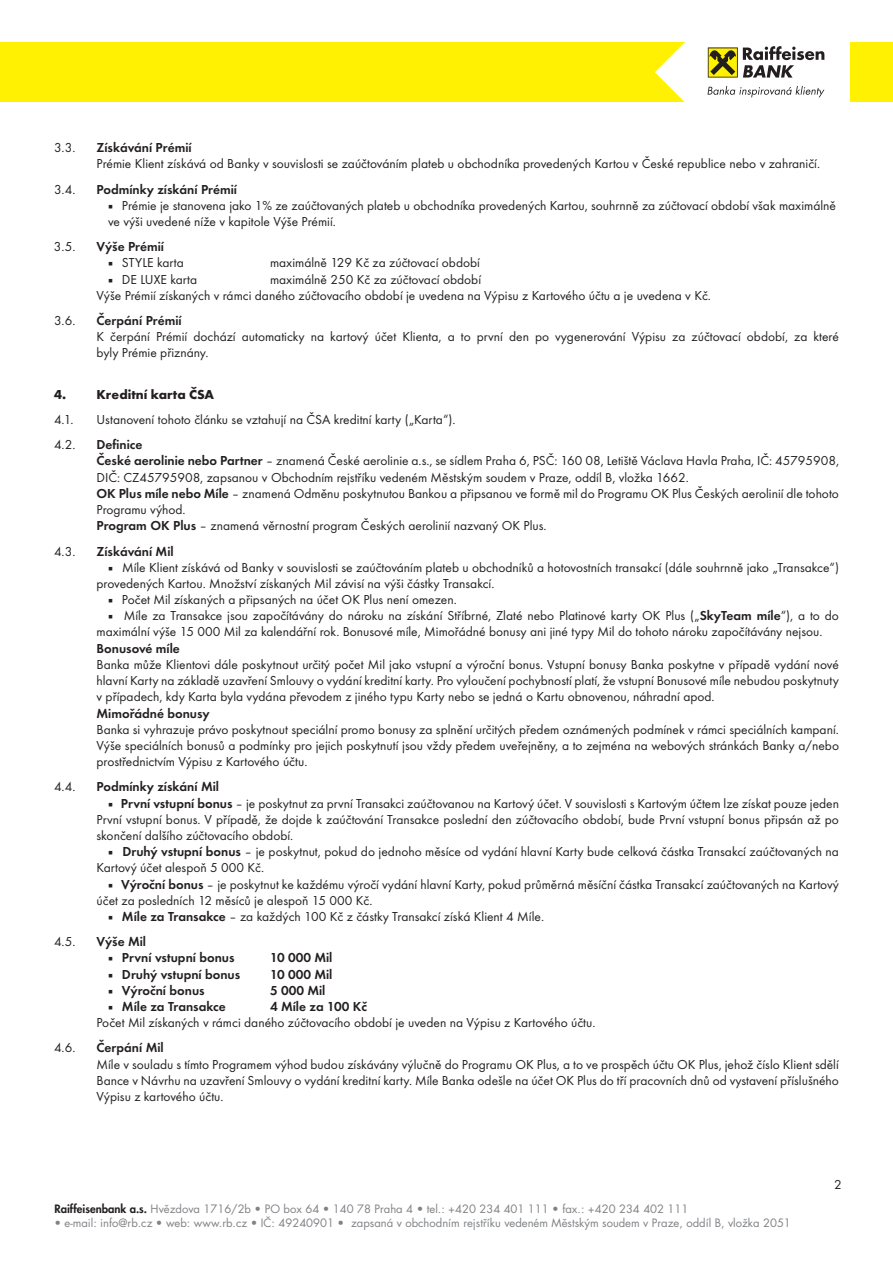
<style>
.page{position:relative;width:893px;height:1263px;background:#fff}
.page>*{position:absolute;margin:0;border:0;box-sizing:border-box;transform-origin:0 0}
.t1{font:13.5px/16.2px "Futura TOT";color:#231f20}
.t2{font:600 13.5px "Futura TOT";color:#231f20}
.t3{font:700 13.5px "Futura TOT";color:#231f20}
.t4{font:11.25px "Futura CE";color:#808285}
.s1{font-weight:600}
.s2{font-weight:800;color:#231f20}
</style>
<div class="page">
<div style="left:0;top:43px;width:709px;height:59px;background:#fff101"></div>
<div style="left:850px;top:43px;width:43px;height:59px;background:#fff101"></div>
<svg style="left:655px;top:42px;width:169px;height:60px"></svg>
<p class="t1" style="left:54px;top:140px;width:23px">3.3.</p>
<p class="t2" style="left:97px;top:140px;width:97px">Získávání Prémií</p>
<p class="t1" style="left:97px;top:156px;width:725px">Prémie Klient získává od Banky v souvislosti se zaúčtováním plateb u obchodníka provedených Kartou v České republice nebo v zahraničí.</p>
<p class="t1" style="left:54px;top:181px;width:23px">3.4.</p>
<p class="t2" style="left:97px;top:181px;width:142px">Podmínky získání Prémií</p>
<p class="t1" style="left:108px;top:197px;width:729px">○ Prémie je stanovena jako 1% ze zaúčtovaných plateb u obchodníka provedených Kartou, souhrnně za zúčtovací období však maximálně ve výši uvedené níže v kapitole Výše Prémií.</p>
<p class="t1" style="left:54px;top:239px;width:23px">3.5.</p>
<p class="t2" style="left:97px;top:239px;width:69px">Výše Prémií</p>
<p class="t1" style="left:108px;top:255px;width:77px">○ STYLE karta</p>
<p class="t1" style="left:270px;top:255px;width:212px">maximálně 129 Kč za zúčtovací období</p>
<p class="t1" style="left:108px;top:271px;width:91px">○ DE LUXE karta</p>
<p class="t1" style="left:97px;top:271px;width:616px;text-indent:173px">maximálně 250 Kč za zúčtovací období<br>Výše Prémií získaných v rámci daného zúčtovacího období je uvedena na Výpisu z Kartového účtu a je uvedena v Kč.</p>
<p class="t1" style="left:54px;top:312px;width:23px">3.6.</p>
<p class="t2" style="left:97px;top:312px;width:87px">Čerpání Prémií</p>
<p class="t1" style="left:97px;top:329px;width:744px">K čerpání Prémií dochází automaticky na kartový účet Klienta, a to první den po vygenerování Výpisu za zúčtovací období, za které byly Prémie přiznány.</p>
<p class="t3" style="left:54px;top:386px;width:162px">4. Kreditní karta ČSA</p>
<p class="t1" style="left:54px;top:411px;width:21px">4.1.</p>
<p class="t1" style="left:97px;top:411px;width:360px">Ustanovení tohoto článku se vztahují na ČSA kreditní karty („Karta“).</p>
<p class="t1" style="left:54px;top:437px;width:23px">4.2.</p>
<p class="t1" style="left:97px;top:437px;width:744px"><span class="s1">Definice<br>České aerolinie nebo Partner</span> – znamená České aerolinie a.s., se sídlem Praha 6, PSČ: 160 08, Letiště Václava Havla Praha, IČ: 45795908, DIČ: CZ45795908, zapsanou v Obchodním rejstříku vedeném Městským soudem v Praze, oddíl B, vložka 1662.<br><span class="s1">OK Plus míle nebo Míle</span> – znamená Odměnu poskytnutou Bankou a připsanou ve formě mil do Programu OK Plus Českých aerolinií dle tohoto Programu výhod.<br><span class="s1">Program OK Plus</span> – znamená věrnostní program Českých aerolinií nazvaný OK Plus.</p>
<p class="t1" style="left:54px;top:543px;width:23px">4.3.</p>
<p class="t2" style="left:97px;top:543px;width:79px">Získávání Mil</p>
<p class="t1" style="left:97px;top:559px;width:744px;text-indent:11px">○ Míle Klient získává od Banky v souvislosti se zaúčtováním plateb u obchodníků a hotovostních transakcí (dále souhrnně jako „Transakce“) provedených Kartou. Množství získaných Mil závisí na výši částky Transakcí.</p>
<p class="t1" style="left:108px;top:591px;width:350px">○ Počet Mil získaných a připsaných na účet OK Plus není omezen.</p>
<p class="t1" style="left:97px;top:608px;width:744px;text-indent:11px">○ Míle za Transakce jsou započítávány do nároku na získání Stříbrné, Zlaté nebo Platinové karty OK Plus („<span class="s1">SkyTeam míle</span>“), a to do maximální výše 15 000 Mil za kalendářní rok. Bonusové míle, Mimořádné bonusy ani jiné typy Mil do tohoto nároku započítávány nejsou.</p>
<p class="t2" style="left:97px;top:640px;width:85px">Bonusové míle</p>
<p class="t1" style="left:97px;top:656px;width:744px;text-align:justify">Banka může Klientovi dále poskytnout určitý počet Mil jako vstupní a výroční bonus. Vstupní bonusy Banka poskytne v případě vydání nové hlavní Karty na základě uzavření Smlouvy o vydání kreditní karty. Pro vyloučení pochybností platí, že vstupní Bonusové míle nebudou poskytnuty v případech, kdy Karta byla vydána převodem z jiného typu Karty nebo se jedná o Kartu obnovenou, náhradní apod.</p>
<p class="t2" style="left:97px;top:705px;width:115px">Mimořádné bonusy</p>
<p class="t1" style="left:97px;top:721px;width:744px;text-align:justify">Banka si vyhrazuje právo poskytnout speciální promo bonusy za splnění určitých předem oznámených podmínek v rámci speciálních kampaní.<br>Výše speciálních bonusů a podmínky pro jejich poskytnutí jsou vždy předem uveřejněny, a to zejména na webových stránkách Banky a/nebo prostřednictvím Výpisu z Kartového účtu.</p>
<p class="t1" style="left:54px;top:779px;width:23px">4.4.</p>
<p class="t2" style="left:97px;top:779px;width:124px">Podmínky získání Mil</p>
<p class="t1" style="left:97px;top:795px;width:744px;text-align:justify;text-indent:11px">○ <span class="s1">První vstupní bonus</span> – je poskytnut za první Transakci zaúčtovanou na Kartový účet. V souvislosti s Kartovým účtem lze získat pouze jeden První vstupní bonus. V případě, že dojde k zaúčtování Transakce poslední den zúčtovacího období, bude První vstupní bonus připsán až po skončení dalšího zúčtovacího období.</p>
<p class="t1" style="left:97px;top:843px;width:744px;text-indent:11px">○ <span class="s1">Druhý vstupní bonus</span> – je poskytnut, pokud do jednoho měsíce od vydání hlavní Karty bude celková částka Transakcí zaúčtovaných na<br>Kartový účet alespoň 5 000 Kč.</p>
<p class="t1" style="left:97px;top:876px;width:744px;text-indent:11px">○ <span class="s1">Výroční bonus</span> – je poskytnut ke každému výročí vydání hlavní Karty, pokud průměrná měsíční částka Transakcí zaúčtovaných na Kartový účet za posledních 12 měsíců je alespoň 15 000 Kč.</p>
<p class="t1" style="left:108px;top:908px;width:438px">○ <span class="s1">Míle za Transakce</span> – za každých 100 Kč z částky Transakcí získá Klient 4 Míle.</p>
<p class="t1" style="left:54px;top:933px;width:23px">4.5.</p>
<p class="t2" style="left:97px;top:933px;width:51px">Výše Mil</p>
<p class="t2" style="left:108px;top:950px;width:128px">○ První vstupní bonus</p>
<p class="t2" style="left:270px;top:950px;width:64px">10 000 Mil</p>
<p class="t2" style="left:108px;top:966px;width:134px">○ Druhý vstupní bonus</p>
<p class="t2" style="left:270px;top:966px;width:64px">10 000 Mil</p>
<p class="t2" style="left:108px;top:982px;width:98px">○ Výroční bonus</p>
<p class="t2" style="left:270px;top:982px;width:57px">5 000 Mil</p>
<p class="t2" style="left:108px;top:998px;width:119px">○ Míle za Transakce</p>
<p class="t2" style="left:270px;top:998px;width:99px">4 Míle za 100 Kč</p>
<p class="t1" style="left:97px;top:1014px;width:500px">Počet Mil získaných v rámci daného zúčtovacího období je uveden na Výpisu z Kartového účtu.</p>
<p class="t1" style="left:54px;top:1040px;width:23px">4.6.</p>
<p class="t2" style="left:97px;top:1040px;width:69px">Čerpání Mil</p>
<p class="t1" style="left:97px;top:1056px;width:744px;text-align:justify">Míle v souladu s tímto Programem výhod budou získávány výlučně do Programu OK Plus, a to ve prospěch účtu OK Plus, jehož číslo Klient sdělí Bance v Návrhu na uzavření Smlouvy o vydání kreditní karty. Míle Banka odešle na účet OK Plus do tří pracovních dnů od vystavení příslušného Výpisu z kartového účtu.</p>
<p class="t4" style="left:54px;top:1202px;width:635px"><span class="s2">Raiffeisenbank a.s.</span> Hvězdova 1716/2b • PO box 64 • 140 78 Praha 4 • tel.: +420 234 401 111 • fax.: +420 234 402 111</p>
<p class="t4" style="left:54px;top:1216px;width:738px">• e-mail: info@rb.cz • web: www.rb.cz • IČ: 49240901 • zapsaná v obchodním rejstříku vedeném Městským soudem v Praze, oddíl B, vložka 2051</p>
<p class="t1" style="left:834px;top:1176px;width:9px">2</p>
</div>
